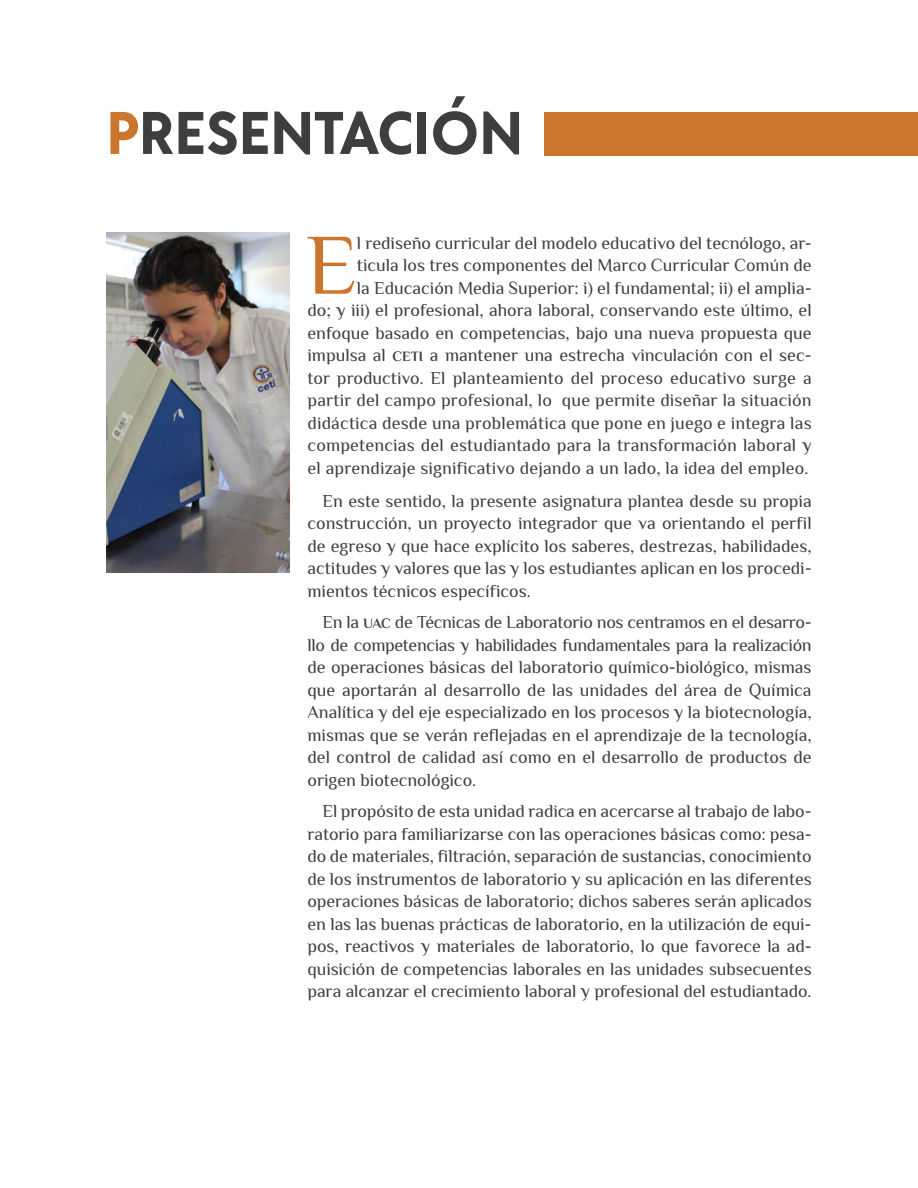
<style>
.page{position:relative;width:918px;height:1188px;background:#fff}
.page>*{position:absolute;margin:0;border:0;box-sizing:border-box;transform-origin:0 0}
.t1{font:86.25px "Philosopher";color:#cc752e}
.t2{font:700 60px "Acre";color:#3e3e3e}
.t3{font:18px/22.5px "Philosopher";color:#3e3e3e;text-align:justify}
.s1{color:#cc752e}
.s2{font-weight:700;font-size:14.25px}
</style>
<div class="page">
<div style="left:544px;top:112px;width:374px;height:44px;background:#cc752e"></div>
<img style="left:106px;top:232px;width:184px;height:341px">
<h2 class="t2" style="left:106px;top:90px;width:418px"><span class="s1">P</span>RESENTACIÓN</h2>
<p class="t3" style="left:307px;top:232px;width:506px;text-align:right">l rediseño curricular del modelo educativo del tecnólogo, ar-<br>ticula los tres componentes del Marco Curricular Común de<br>la Educación Media Superior: i) el fundamental; ii) el amplia-<br>do; y iii) el profesional, ahora laboral, conservando este último, el enfoque basado en competencias, bajo una nueva propuesta que impulsa al <span class="s2">CETI</span> a mantener una estrecha vinculación con el sec&shy;tor productivo. El planteamiento del proceso educativo surge a partir del campo profesional, lo que permite diseñar la situación didáctica desde una problemática que pone en juego e integra las competencias del estudiantado para la transformación laboral y el aprendizaje significativo dejando a un lado, la idea del empleo.</p>
<p class="t3" style="left:307px;top:490px;width:506px;text-indent:15px">En este sentido, la presente asignatura plantea desde su propia construcción, un proyecto integrador que va orientando el perfil de egreso y que hace explícito los saberes, destrezas, habilidades, actitudes y valores que las y los estudiantes aplican en los procedi&shy;mientos técnicos específicos.</p>
<p class="t3" style="left:307px;top:611px;width:506px;text-indent:15px">En la <span class="s2">UAC</span> de Técnicas de Laboratorio nos centramos en el desarro&shy;llo de competencias y habilidades fundamentales para la realización de operaciones básicas del laboratorio químico-biológico, mismas que aportarán al desarrollo de las unidades del área de Química Analítica y del eje especializado en los procesos y la biotecnología, mismas que se verán reflejadas en el aprendizaje de la tecnología, del control de calidad así como en el desarrollo de productos de origen biotecnológico.</p>
<p class="t3" style="left:307px;top:800px;width:506px;text-indent:15px">El propósito de esta unidad radica en acercarse al trabajo de labo&shy;ratorio para familiarizarse con las operaciones básicas como: pesa&shy;do de materiales, filtración, separación de sustancias, conocimiento de los instrumentos de laboratorio y su aplicación en las diferentes operaciones básicas de laboratorio; dichos saberes serán aplicados en las las buenas prácticas de laboratorio, en la utilización de equi&shy;pos, reactivos y materiales de laboratorio, lo que favorece la ad&shy;quisición de competencias laborales en las unidades subsecuentes para alcanzar el crecimiento laboral y profesional del estudiantado.</p>
<h1 class="t1" style="left:306px;top:210px;width:52px">E</h1>
</div>
